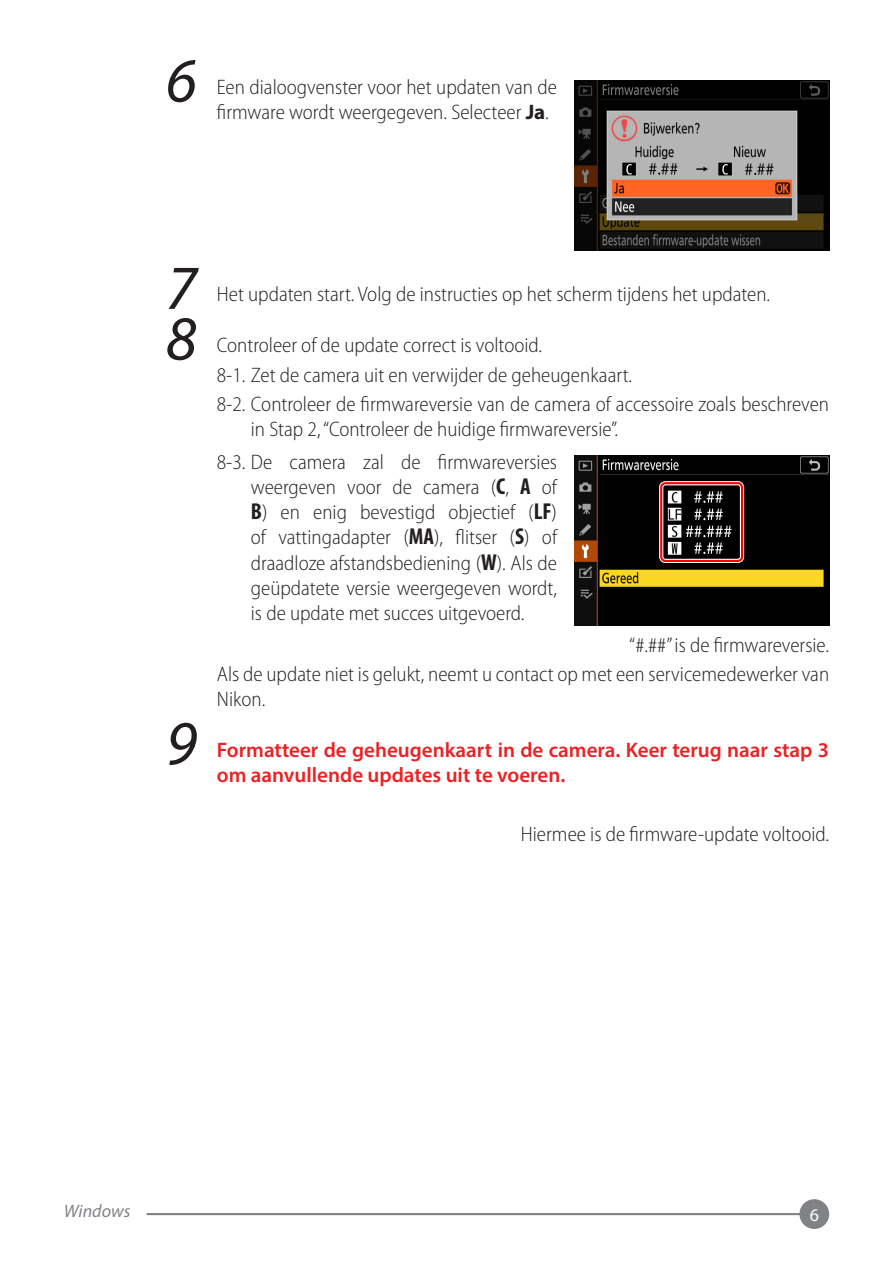
<style>
.page{position:relative;width:893px;height:1263px;background:#fff}
.page>*{position:absolute;margin:0;border:0;box-sizing:border-box;transform-origin:0 0}
.t1{font:italic 63px "Myriad Pro";color:#231f20}
.t2{font:300 semi-condensed 21px/25.2px "Myriad Pro";color:#231f20}
.t3{font:600 21px/25.2px "Myriad Pro";color:#ed2024}
.t4{font:italic 18px "Myriad Pro";color:#808285}
.t5{font:18px "Myriad Pro";color:#fff}
.s1{font-weight:700;font-stretch:normal}
.s2{font-weight:700;font-stretch:condensed;font-size:23.1px}
</style>
<div class="page">
<hr style="left:147px;top:1213px;width:667px;height:2px;background:#808285">
<div style="left:799px;top:1199px;width:30px;height:30px;background:#808285;border-radius:50%"></div>
<img style="left:574px;top:81px;width:255px;height:170px">
<img style="left:574px;top:455px;width:255px;height:170px">
<div style="left:659px;top:481px;width:85px;height:82px;border:4px solid #fff;border-radius:4px"></div>
<div style="left:660px;top:482px;width:83px;height:80px;border:2px solid #f00;border-radius:4px"></div>
<h1 class="t1" style="left:166px;top:42px;width:32px">6</h1>
<p class="t2" style="left:217px;top:75px;width:342px">Een dialoogvenster voor het updaten van de firmware wordt weergegeven. Selecteer <span class="s1">Ja</span>.</p>
<h1 class="t1" style="left:166px;top:249px;width:32px">7</h1>
<h1 class="t1" style="left:166px;top:300px;width:32px">8</h1>
<h1 class="t1" style="left:166px;top:704px;width:32px">9</h1>
<p class="t2" style="left:217px;top:282px;width:555px">Het updaten start. Volg de instructies op het scherm tijdens het updaten.</p>
<p class="t2" style="left:217px;top:331px;width:614px;line-height:29.4px">Controleer of de update correct is voltooid.<br>8-1. Zet de camera uit en verwijder de geheugenkaart.<br>8-2. Controleer de firmwareversie van de camera of accessoire zoals beschreven</p>
<p class="t2" style="left:217px;top:413px;width:403px;line-height:32.7px;text-indent:34px">in Stap 2, “Controleer de huidige firmwareversie”.<br>8-3. De camera zal de firmwareversies</p>
<p class="t2" style="left:251px;top:475px;width:308px;text-align:justify">weergeven voor de camera (<span class="s2">C</span>, <span class="s2">A</span> of <span class="s2">B</span>) en enig bevestigd objectief (<span class="s2">LF</span>) of vattingadapter (<span class="s2">MA</span>), flitser (<span class="s2">S</span>) of draadloze afstandsbediening (<span class="s2">W</span>). Als de geüpdatete versie weergegeven wordt, is de update met succes uitgevoerd.</p>
<p class="t2" style="left:217px;top:630px;width:614px;line-height:29.4px;text-align:right">“#.##” is de firmwareversie.<br>Als de update niet is gelukt, neemt u contact op met een servicemedewerker van</p>
<p class="t2" style="left:217px;top:687px;width:50px">Nikon.</p>
<p class="t3" style="left:217px;top:737px;width:614px">Formatteer de geheugenkaart in de camera. Keer terug naar stap 3 om aanvullende updates uit te voeren.</p>
<p class="t2" style="left:521px;top:822px;width:310px">Hiermee is de firmware-update voltooid.</p>
<p class="t4" style="left:64px;top:1200px;width:68px">Windows</p>
<p class="t5" style="left:810px;top:1204px;width:11px">6</p>
</div>
